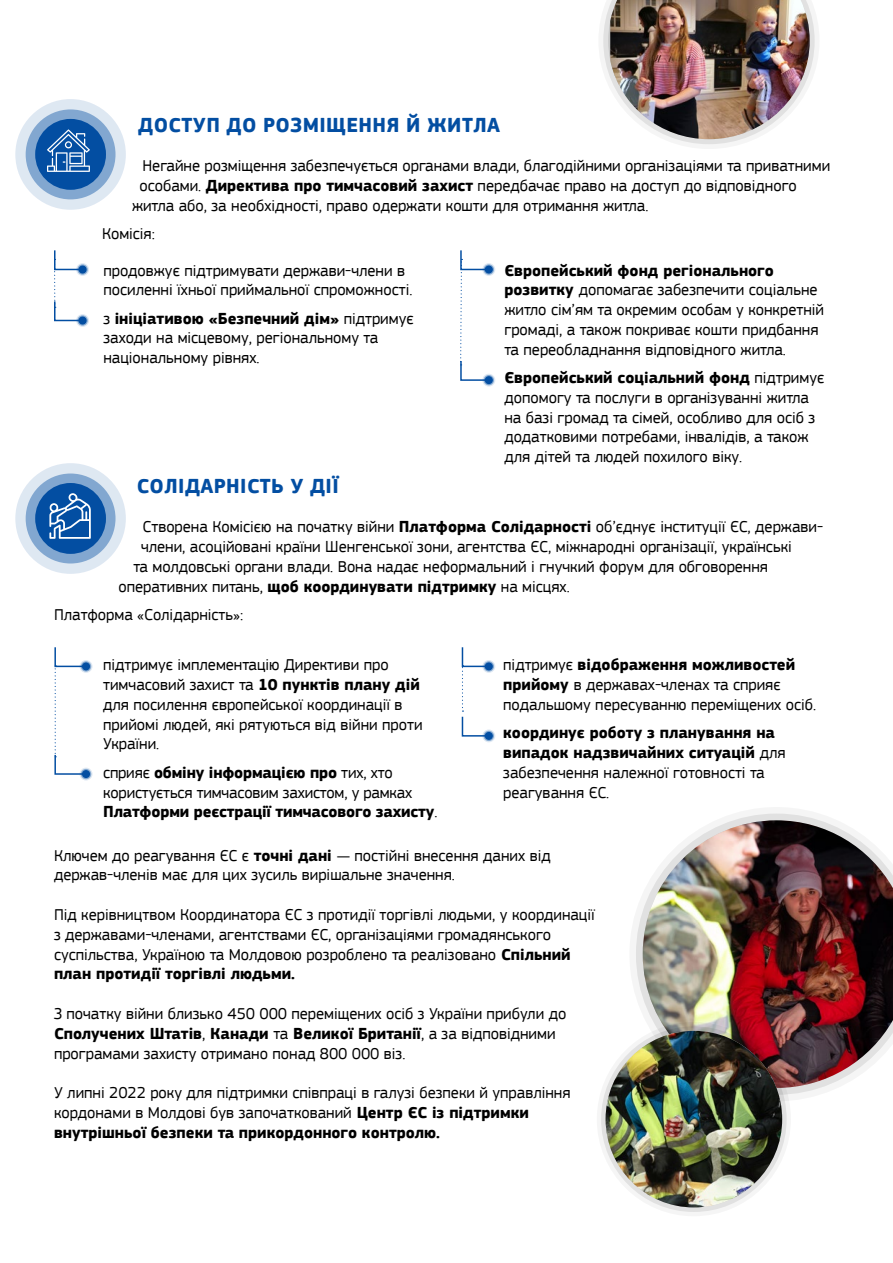
<style>
.page{position:relative;width:893px;height:1263px;background:#fff}
.page>*{position:absolute;margin:0;border:0;box-sizing:border-box;transform-origin:0 0}
.TITLE_1{font:700 21px "EC Square Sans Pro";letter-spacing:.02em;color:#034ea2}
.BODY_TEXT{font:16.5px/19.8px "EC Square Sans Pro";color:#000}
.BULLETS{font:16.5px/19.8px "EC Square Sans Pro";color:#000}
.BULLETS-2{font:700 16.5px/19.8px "EC Square Sans Pro";letter-spacing:-.01em;color:#000}
.s1{font-weight:700}
.s2{font-weight:400}
</style>
<div class="page">
<div style="left:15px;top:463px;width:111px;height:111px;background:#dee8f2;border-radius:50%"></div>
<svg style="left:26px;top:473px;width:90px;height:90px;background:#84a8d0"></svg>
<div style="left:35px;top:483px;width:71px;height:71px;background:#034ea2;border-radius:50%"></div>
<svg style="left:49px;top:493px;width:42px;height:46px"></svg>
<svg style="left:603px;top:4px;width:212px;height:141px"></svg>
<img style="left:610px;top:0;width:200px;height:139px">
<div style="left:15px;top:99px;width:111px;height:111px;background:#dee8f2;border-radius:50%"></div>
<svg style="left:26px;top:109px;width:90px;height:90px;background:#84a8d0"></svg>
<div style="left:35px;top:119px;width:71px;height:71px;background:#034ea2;border-radius:50%"></div>
<svg style="left:47px;top:129px;width:43px;height:43px"></svg>
<svg style="left:76px;top:263px;width:13px;height:13px"></svg>
<svg style="left:76px;top:314px;width:13px;height:13px"></svg>
<svg style="left:77px;top:315px;width:11px;height:11px"></svg>
<svg style="left:54px;top:250px;width:32px;height:73px"></svg>
<svg style="left:482px;top:263px;width:13px;height:13px"></svg>
<svg style="left:482px;top:374px;width:13px;height:13px"></svg>
<svg style="left:484px;top:375px;width:10px;height:10px"></svg>
<svg style="left:460px;top:250px;width:32px;height:133px"></svg>
<svg style="left:79px;top:768px;width:14px;height:12px"></svg>
<svg style="left:81px;top:769px;width:10px;height:10px"></svg>
<svg style="left:79px;top:660px;width:14px;height:13px"></svg>
<svg style="left:54px;top:647px;width:35px;height:130px"></svg>
<svg style="left:482px;top:660px;width:13px;height:13px"></svg>
<svg style="left:482px;top:729px;width:13px;height:13px"></svg>
<svg style="left:484px;top:731px;width:10px;height:10px"></svg>
<svg style="left:461px;top:647px;width:31px;height:92px"></svg>
<svg style="left:635px;top:813px;width:185px;height:284px"></svg>
<img style="left:643px;top:820px;width:250px;height:268px">
<img style="left:597px;top:1022px;width:194px;height:194px;border-radius:50%">
<img style="left:606px;top:1031px;width:176px;height:176px;border-radius:88px">
<p class="TITLE_1" style="left:138px;top:112px;width:363px">ДОСТУП ДО РОЗМІЩЕННЯ Й ЖИТЛА</p>
<p class="BODY_TEXT" style="left:142px;top:156px;width:689px">Негайне розміщення забезпечується органами влади, благодійними організаціями та приватними</p>
<p class="BODY_TEXT" style="left:140px;top:176px;width:659px">особами. <span class="s1">Директива про тимчасовий захист</span> передбачає право на доступ до відповідного</p>
<p class="BODY_TEXT" style="left:132px;top:196px;width:518px">житла або, за необхідності, право одержати кошти для отримання житла.</p>
<p class="BODY_TEXT" style="left:102px;top:224px;width:54px">Комісія:</p>
<p class="BULLETS" style="left:103px;top:260px;width:310px">продовжує підтримувати держави-члени в посиленні їхньої приймальної спроможності.</p>
<p class="BULLETS" style="left:103px;top:308px;width:312px">з <span class="s1">ініціативою «Безпечний дім»</span> підтримує заходи на місцевому, регіональному та національному рівнях.</p>
<p class="BULLETS" style="left:504px;top:260px;width:321px"><span class="s1">Європейський фонд регіонального розвитку</span> допомагає забезпечити соціальне житло сім’ям та окремим особам у конкретній громаді, а також покриває кошти придбання та переобладнання відповідного житла.</p>
<p class="BULLETS" style="left:504px;top:368px;width:321px"><span class="s1">Європейський соціальний фонд</span> підтримує допомогу та послуги в організуванні житла на базі громад та сімей, особливо для осіб з додатковими потребами, інвалідів, а також для дітей та людей похилого віку.</p>
<p class="TITLE_1" style="left:137px;top:473px;width:204px">СОЛІДАРНІСТЬ У ДІЇ</p>
<p class="BODY_TEXT" style="left:142px;top:517px;width:682px">Створена Комісією на початку війни <span class="s1">Платформа Солідарності</span> об’єднує інституції ЄС, держави-</p>
<p class="BODY_TEXT" style="left:141px;top:537px;width:652px">члени, асоційовані країни Шенгенської зони, агентства ЄС, міжнародні організації, українські</p>
<p class="BODY_TEXT" style="left:134px;top:556px;width:636px">та молдовські органи влади. Вона надає неформальний і гнучкий форум для обговорення</p>
<p class="BODY_TEXT" style="left:118px;top:576px;width:453px">оперативних питань, <span class="s1">щоб координувати підтримку</span> на місцях.</p>
<p class="BODY_TEXT" style="left:54px;top:605px;width:191px">Платформа «Солідарність»:</p>
<p class="BULLETS" style="left:103px;top:655px;width:321px">підтримує імплементацію Директиви про тимчасовий захист та <span class="s1">10 пунктів плану дій </span>для посилення європейської координації в прийомі людей, які рятуються від війни проти України.</p>
<p class="BULLETS-2" style="left:103px;top:763px;width:336px"><span class="s2">сприяє</span> обміну інформацією про <span class="s2">тих, хто користується тимчасовим захистом, у рамках<br></span>Платформи реєстрації тимчасового захисту<span class="s2">.</span></p>
<p class="BULLETS" style="left:503px;top:655px;width:314px">підтримує <span class="s1">відображення можливостей прийому</span> в державах-членах та сприяє подальшому пересуванню переміщених осіб.</p>
<p class="BULLETS-2" style="left:503px;top:723px;width:284px">координує роботу з планування на випадок надзвичайних ситуацій <span class="s2">для забезпечення належної готовності та реагування ЄС.</span></p>
<p class="BODY_TEXT" style="left:54px;top:845px;width:498px">Ключем до реагування ЄС є <span class="s1">точні дані</span> — постійні внесення даних від держав-членів має для цих зусиль вирішальне значення.</p>
<p class="BODY_TEXT" style="left:54px;top:905px;width:542px">Під керівництвом Координатора ЄС з протидії торгівлі людьми, у координації з державами-членами, агентствами ЄС, організаціями громадянського суспільства, Україною та Молдовою розроблено та реалізовано <span class="s1">Спільний план протидії торгівлі людьми.</span></p>
<p class="BODY_TEXT" style="left:54px;top:1004px;width:514px">З початку війни близько 450 000 переміщених осіб з України прибули до<br><span class="s1">Сполучених Штатів</span>, <span class="s1">Канади</span> та <span class="s1">Великої Британії</span>, а за відповідними програмами захисту отримано понад 800 000 віз.</p>
<p class="BODY_TEXT" style="left:54px;top:1083px;width:518px">У липні 2022 року для підтримки співпраці в галузі безпеки й управління кордонами в Молдові був започаткований <span class="s1">Центр ЄС із підтримки внутрішньої безпеки та прикордонного контролю.</span></p>
</div>
